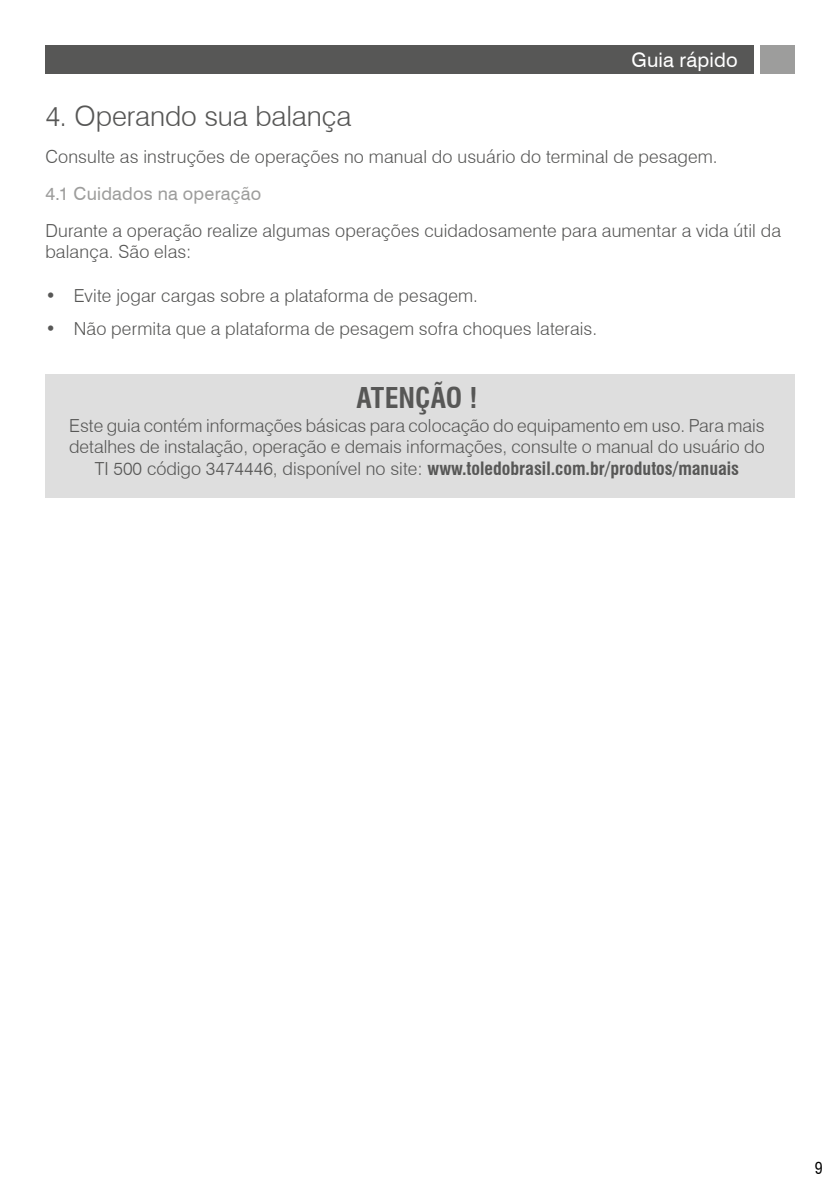
<style>
.page{position:relative;width:840px;height:1191px;background:#fff}
.page>*{position:absolute;margin:0;border:0;box-sizing:border-box;transform-origin:0 0}
.t1{font:300 28px "Swiss 721 BT";letter-spacing:-.005em;color:#575756}
.t2{font:700 condensed 28px "Swiss 721 BT";color:#575756}
.t3{font:20px "Swiss 721 BT";letter-spacing:.01em;color:#fff}
.t4{font:300 18px/21.6px "Swiss 721 BT";letter-spacing:.005em;color:#575756}
.t5{font:18px "Swiss 721 BT";letter-spacing:.01em;color:#9d9d9c}
.t6{font:condensed 16px "Swiss 721 BT";color:#000}
.s1{font-weight:700;font-stretch:condensed}
</style>
<div class="page">
<div style="left:45px;top:45px;width:708px;height:29px;background:#575756"></div>
<div style="left:759px;top:45px;width:35px;height:29px;background:#9d9d9c"></div>
<div style="left:45px;top:374px;width:749px;height:123px;background:#dedede"></div>
<p class="t3" style="left:631px;top:46px;width:108px">Guia rápido</p>
<h1 class="t1" style="left:45px;top:99px;width:307px">4. Operando sua balança</h1>
<p class="t4" style="left:45px;top:146px;width:673px">Consulte as instruções de operações no manual do usuário do terminal de pesagem.</p>
<p class="t5" style="left:45px;top:181px;width:217px">4.1 Cuidados na operação</p>
<p class="t4" style="left:45px;top:219px;width:736px">Durante a operação realize algumas operações cuidadosamente para aumentar a vida útil da balança. São elas:</p>
<p class="t4" style="left:45px;top:284px;width:434px">• Evite jogar cargas sobre a plataforma de pesagem.</p>
<p class="t4" style="left:45px;top:317px;width:553px">• Não permita que a plataforma de pesagem sofra choques laterais.</p>
<h1 class="t2" style="left:356px;top:381px;width:122px">ATENÇÃO !</h1>
<p class="t4" style="left:69px;top:414px;width:696px;text-align:center">Este guia contém informações básicas para colocação do equipamento em uso. Para mais detalhes de instalação, operação e demais informações, consulte o manual do usuário do<br>TI 500 código 3474446, disponível no site: <span class="s1">www.toledobrasil.com.br/produtos/manuais</span></p>
<p class="t6" style="left:814px;top:1159px;width:9px">9</p>
</div>
